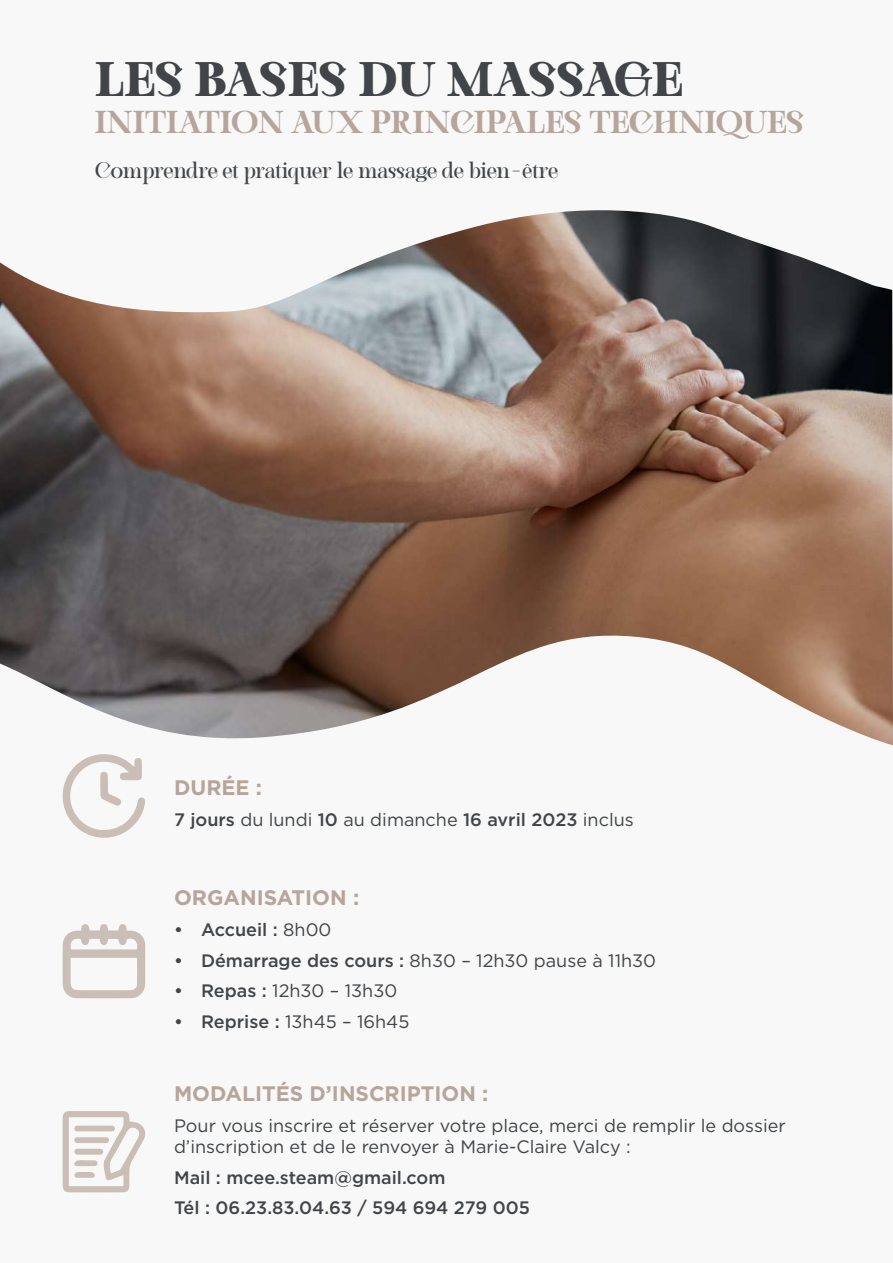
<style>
.page{position:relative;width:893px;height:1263px;background:#f7f8f7}
.page>*{position:absolute;margin:0;border:0;box-sizing:border-box;transform-origin:0 0}
.t1{font:700 46.65px "Raylig Alternate";color:#414448}
.t2{font:600 30.45px "Raylig Alternate";color:#b7a59b}
.t3{font:21.6px "Raylig Alternate";color:#414448}
.t4{font:700 21px "Gotham";color:#b7a59b}
.t5{font:18px/21.6px "Gotham";color:#414448}
.t6{font:500 18px/30.6px "Gotham";color:#414448}
.s1{font-weight:500}
.s2{font-weight:400}
</style>
<div class="page">
<svg style="left:63px;top:754px;width:82px;height:84px"></svg>
<svg style="left:63px;top:924px;width:82px;height:74px"></svg>
<svg style="left:63px;top:1111px;width:82px;height:81px"></svg>
<img style="left:0;top:210px;width:893px;height:536px">
<h1 class="t1" style="left:95px;top:50px;width:590px">LES BASES DU MASSAGE</h1>
<h2 class="t2" style="left:95px;top:103px;width:711px">INITIATION AUX PRINCIPALES TECHNIQUES</h2>
<p class="t3" style="left:96px;top:156px;width:464px">Comprendre et pratiquer le massage de bien-être</p>
<p class="t4" style="left:174px;top:776px;width:90px">DURÉE :</p>
<p class="t5" style="left:174px;top:808px;width:461px"><span class="s1">7 jours</span> du lundi <span class="s1">10</span> au dimanche <span class="s1">16 avril 2023</span> inclus</p>
<p class="t4" style="left:174px;top:886px;width:187px">ORGANISATION :</p>
<p class="t6" style="left:174px;top:914px;width:159px">• Accueil : <span class="s2">8h00</span></p>
<p class="t5" style="left:174px;top:949px;width:484px"><span class="s1">• Démarrage des cours :</span> 8h30 – 12h30 pause à 11h30</p>
<p class="t5" style="left:174px;top:980px;width:225px"><span class="s1">• Repas :</span> 12h30 – 13h30</p>
<p class="t5" style="left:174px;top:1010px;width:237px"><span class="s1">• Reprise :</span> 13h45 – 16h45</p>
<p class="t4" style="left:174px;top:1081px;width:316px">MODALITÉS D’INSCRIPTION :</p>
<p class="t5" style="left:174px;top:1114px;width:613px">Pour vous inscrire et réserver votre place, merci de remplir le dossier d’inscription et de le renvoyer à Marie-Claire Valcy :</p>
<p class="t6" style="left:174px;top:1162px;width:357px">Mail : mcee.steam@gmail.com<br>Tél : 06.23.83.04.63 / 594 694 279 005</p>
</div>
